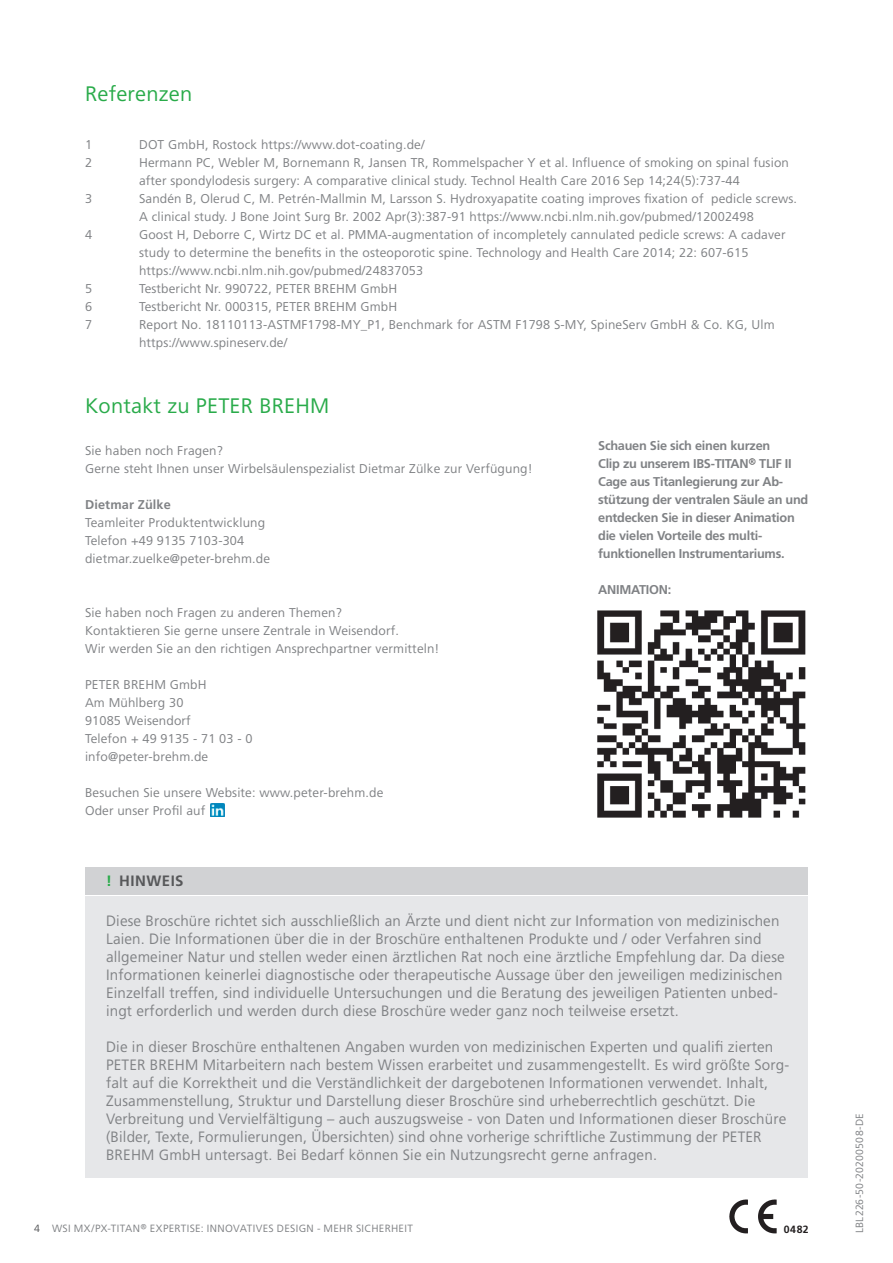
<style>
.page{position:relative;width:893px;height:1263px;background:#fff}
.page>*{position:absolute;margin:0;border:0;box-sizing:border-box;transform-origin:0 0}
.t1{font:21px "F Frutiger";letter-spacing:.01em;color:#29ab4a}
.t2{font:15px/18px "F Frutiger";letter-spacing:.01em;color:#808285}
.t3{font:700 15px "F Frutiger";letter-spacing:.03em;color:#57585a}
.t4{font:12.75px/18px "F Frutiger";letter-spacing:.01em;color:#808285}
.t5{font:700 12.75px/18px "F Frutiger";letter-spacing:-.02em;color:#808285}
.t6{font:700 12.75px "F Frutiger";letter-spacing:.01em;color:#808285}
.t7{font:10.5px "F Frutiger";letter-spacing:.025em;color:#808285}
.t8{font:700 10.5px "F Frutiger";color:#231f20}
.s1{color:#29ab4a}
.s2{font-weight:400;color:#57585a}
.s3{color:#57585a}
</style>
<div class="page">
<img style="left:597px;top:610px;width:209px;height:208px">
<div style="left:85px;top:896px;width:723px;height:282px;background:#e6e7e9"></div>
<div style="left:85px;top:867px;width:723px;height:27px;background:#d1d2d4"></div>
<img style="left:210px;top:803px;width:14px;height:14px">
<img style="left:730px;top:1199px;width:46px;height:34px">
<h1 class="t1" style="left:85px;top:81px;width:109px">Referenzen</h1>
<p class="t4" style="left:85px;top:135px;width:9px">1</p>
<p class="t4" style="left:139px;top:135px;width:287px">DOT GmbH, Rostock https://www.dot-coating.de/</p>
<p class="t4" style="left:85px;top:153px;width:9px">2</p>
<p class="t4" style="left:139px;top:153px;width:651px">Hermann PC, Webler M, Bornemann R, Jansen TR, Rommelspacher Y et al. Influence of smoking on spinal fusion after spondylodesis surgery: A comparative clinical study. Technol Health Care 2016 Sep 14;24(5):737-44</p>
<p class="t4" style="left:85px;top:189px;width:9px">3</p>
<p class="t4" style="left:139px;top:189px;width:660px">Sandén B, Olerud C, M. Petrén-Mallmin M, Larsson S. Hydroxyapatite coating improves fixation of pedicle screws.<br>A clinical study. J Bone Joint Surg Br. 2002 Apr(3):387-91 https://www.ncbi.nlm.nih.gov/pubmed/12002498</p>
<p class="t4" style="left:85px;top:225px;width:9px">4</p>
<p class="t4" style="left:139px;top:225px;width:648px">Goost H, Deborre C, Wirtz DC et al. PMMA-augmentation of incompletely cannulated pedicle screws: A cadaver study to determine the benefits in the osteoporotic spine. Technology and Health Care 2014; 22: 607-615 https://www.ncbi.nlm.nih.gov/pubmed/24837053</p>
<p class="t4" style="left:85px;top:279px;width:9px">5</p>
<p class="t4" style="left:139px;top:279px;width:260px">Testbericht Nr. 990722, PETER BREHM GmbH</p>
<p class="t4" style="left:85px;top:297px;width:9px">6</p>
<p class="t4" style="left:139px;top:297px;width:260px">Testbericht Nr. 000315, PETER BREHM GmbH</p>
<p class="t4" style="left:85px;top:315px;width:9px">7</p>
<p class="t4" style="left:139px;top:315px;width:637px">Report No. 18110113-ASTMF1798-MY_P1, Benchmark for ASTM F1798 S-MY, SpineServ GmbH &amp; Co. KG, Ulm https://www.spineserv.de/</p>
<h1 class="t1" style="left:85px;top:393px;width:246px">Kontakt zu PETER BREHM</h1>
<p class="t4" style="left:85px;top:441px;width:449px">Sie haben noch Fragen?<br>Gerne steht Ihnen unser Wirbelsäulenspezialist Dietmar Zülke zur Verfügung!</p>
<p class="t6" style="left:85px;top:496px;width:87px">Dietmar Zülke</p>
<p class="t4" style="left:85px;top:513px;width:187px">Teamleiter Produktentwicklung<br>Telefon +49 9135 7103-304 dietmar.zuelke@peter-brehm.de</p>
<p class="t4" style="left:85px;top:603px;width:356px">Sie haben noch Fragen zu anderen Themen?<br>Kontaktieren Sie gerne unsere Zentrale in Weisendorf.<br>Wir werden Sie an den richtigen Ansprechpartner vermitteln!</p>
<p class="t4" style="left:85px;top:675px;width:169px">PETER BREHM GmbH<br>Am Mühlberg 30<br>91085 Weisendorf<br>Telefon + 49 9135 - 71 03 - 0 info@peter-brehm.de</p>
<p class="t4" style="left:85px;top:783px;width:300px">Besuchen Sie unsere Website: www.peter-brehm.de<br>Oder unser Profil auf</p>
<p class="t3" style="left:106px;top:872px;width:79px"><span class="s1">!</span> HINWEIS</p>
<p class="t5" style="left:598px;top:437px;width:212px">Schauen Sie sich einen kurzen<br>Clip zu unserem IBS-TITAN<span class="s2">®</span> TLIF II Cage aus Titanlegierung zur Ab&shy;stützung der ventralen Säule an und entdecken Sie in dieser Animation die vielen Vorteile des multi&shy;funktionellen Instrumentariums.</p>
<p class="t5" style="left:598px;top:581px;width:75px">ANIMATION:</p>
<p class="t2" style="left:106px;top:912px;width:680px">Diese Broschüre richtet sich ausschließlich an Ärzte und dient nicht zur Information von medizinischen Laien. Die Informationen über die in der Broschüre enthaltenen Produkte und / oder Verfahren sind allgemeiner Natur und stellen weder einen ärztlichen Rat noch eine ärztliche Empfehlung dar. Da diese Informationen keinerlei diagnostische oder therapeutische Aussage über den jeweiligen medizinischen Einzelfall treffen, sind individuelle Untersuchungen und die Beratung des jeweiligen Patienten unbed&shy;ingt erforderlich und werden durch diese Broschüre weder ganz noch teilweise ersetzt.</p>
<p class="t2" style="left:106px;top:1038px;width:685px">Die in dieser Broschüre enthaltenen Angaben wurden von medizinischen Experten und qualifi zierten PETER BREHM Mitarbeitern nach bestem Wissen erarbeitet und zusammengestellt. Es wird größte Sorg&shy;falt auf die Korrektheit und die Verständlichkeit der dargebotenen Informationen verwendet. Inhalt, Zusammenstellung, Struktur und Darstellung dieser Broschüre sind urheberrechtlich geschützt. Die Verbreitung und Vervielfältigung – auch auszugsweise - von Daten und Informationen dieser Broschüre (Bilder, Texte, Formulierungen, Übersichten) sind ohne vorherige schriftliche Zustimmung der PETER BREHM GmbH untersagt. Bei Bedarf können Sie ein Nutzungsrecht gerne anfragen.</p>
<p class="t7" style="left:34px;top:1222px;width:380px"><span class="s3">4</span> WSI MX/PX-TITAN® EXPERTISE: INNOVATIVES DESIGN - MEHR SICHERHEIT</p>
<p class="t8" style="left:784px;top:1223px;width:26px">0482</p>
<p class="t7" style="left:853px;top:1233px;width:121px;rotate:-90deg">LBL226-50-20200508-DE</p>
</div>
